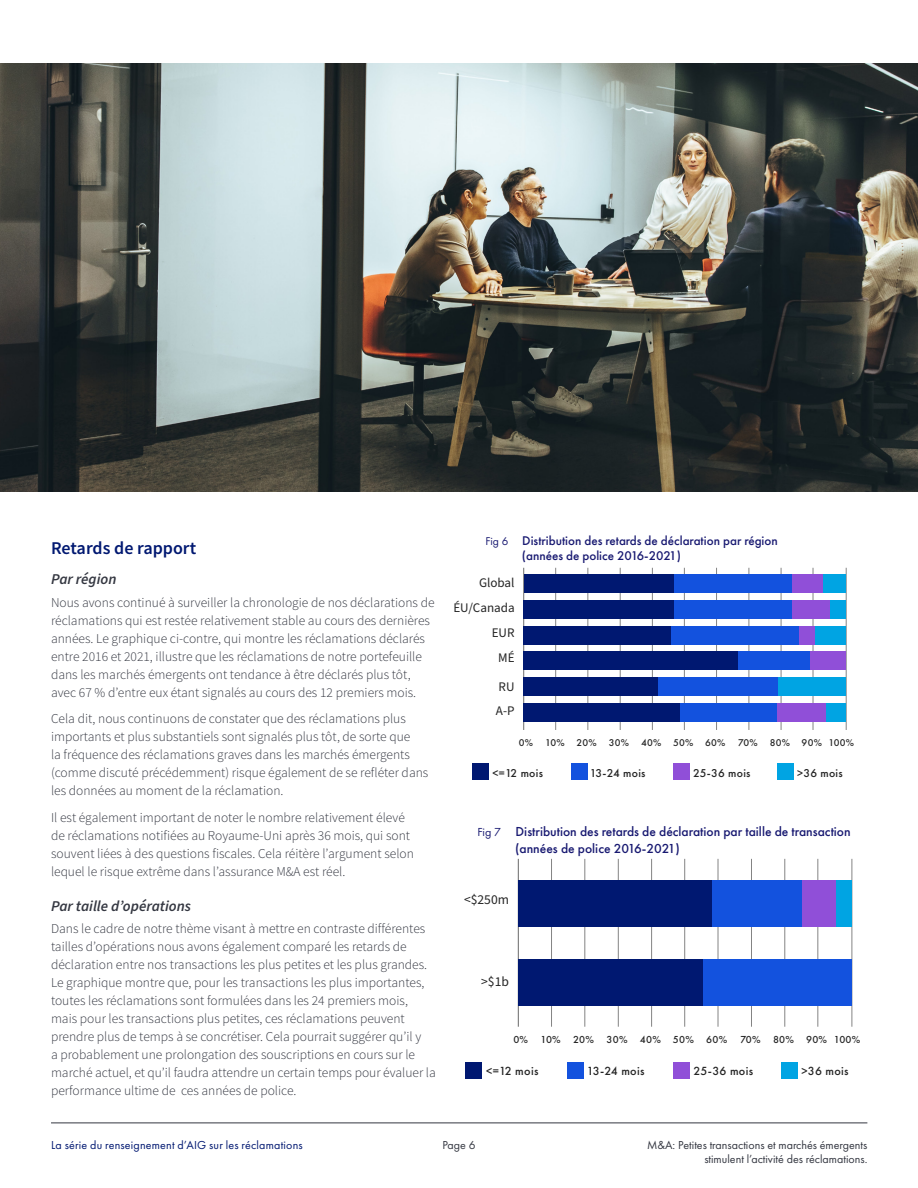
<style>
.page{position:relative;width:918px;height:1188px;background:#fff}
.page>*{position:absolute;margin:0;border:0;box-sizing:border-box;transform-origin:0 0}
.Subhead{font:600 18px "Source Sans Pro";color:#001871}
.subhead1{font:italic 600 15px "Source Sans Pro";color:#343741}
.body{font:300 13.5px/18px "Source Sans Pro";color:#343741}
.t1{font:500 13.5px/16.4px "Futura PT";color:#181971}
.t2{font:13.5px "Source Sans Pro";color:#252525}
.t3{font:500 13.05px/15.8px "Futura PT";color:#181971}
.t4{font:13.05px/24.9px "Source Sans Pro";color:#252525;text-align:right}
.t5{font:500 12.3px "Futura PT";letter-spacing:.025em;color:#252525}
.t6{font:12px/14.4px "Futura PT";color:#343741;text-align:right}
.t7{font:12px "Futura PT";letter-spacing:.015em;color:#001871}
.t8{font:500 11.85px "Futura PT";letter-spacing:.025em;color:#252525}
.t9{font:500 10.5px "Futura PT";letter-spacing:.025em;color:#252525}
.t10{font:500 10.2px "Futura PT";letter-spacing:.025em;color:#252525}
.s1{font-weight:400;font-size:11.7px}
.s2{font-weight:400;font-size:12px}
</style>
<div class="page">
<img style="left:0;top:64px;width:918px;height:428px">
<hr style="left:523px;top:568px;width:1px;height:162px;background:#848484">
<hr style="left:555px;top:568px;width:1px;height:162px;background:#848484">
<hr style="left:588px;top:568px;width:1px;height:162px;background:#848484">
<hr style="left:620px;top:568px;width:1px;height:162px;background:#848484">
<hr style="left:652px;top:568px;width:1px;height:162px;background:#848484">
<hr style="left:684px;top:568px;width:1px;height:162px;background:#848484">
<hr style="left:716px;top:568px;width:1px;height:162px;background:#848484">
<hr style="left:749px;top:568px;width:1px;height:162px;background:#848484">
<hr style="left:781px;top:568px;width:1px;height:162px;background:#848484">
<hr style="left:813px;top:568px;width:1px;height:162px;background:#848484">
<hr style="left:846px;top:568px;width:1px;height:162px;background:#848484">
<div style="left:473px;top:764px;width:16px;height:16px;background:#001871"></div>
<div style="left:571px;top:764px;width:16px;height:16px;background:#1352de"></div>
<div style="left:673px;top:764px;width:16px;height:16px;background:#904fd8"></div>
<div style="left:777px;top:764px;width:16px;height:16px;background:#00a4e3"></div>
<div style="left:524px;top:703px;width:156px;height:19px;background:#001871"></div>
<div style="left:680px;top:703px;width:98px;height:19px;background:#1352de"></div>
<div style="left:778px;top:703px;width:48px;height:19px;background:#904fd8"></div>
<div style="left:826px;top:703px;width:20px;height:19px;background:#00a4e3"></div>
<div style="left:524px;top:677px;width:134px;height:19px;background:#001871"></div>
<div style="left:658px;top:677px;width:121px;height:19px;background:#1352de"></div>
<div style="left:779px;top:677px;width:67px;height:19px;background:#00a4e3"></div>
<div style="left:524px;top:652px;width:214px;height:18px;background:#001871"></div>
<div style="left:738px;top:652px;width:72px;height:18px;background:#1352de"></div>
<div style="left:810px;top:652px;width:36px;height:18px;background:#904fd8"></div>
<div style="left:524px;top:626px;width:147px;height:19px;background:#001871"></div>
<div style="left:671px;top:626px;width:128px;height:19px;background:#1352de"></div>
<div style="left:799px;top:626px;width:16px;height:19px;background:#904fd8"></div>
<div style="left:815px;top:626px;width:31px;height:19px;background:#00a4e3"></div>
<div style="left:524px;top:600px;width:150px;height:19px;background:#001871"></div>
<div style="left:674px;top:600px;width:118px;height:19px;background:#1352de"></div>
<div style="left:792px;top:600px;width:39px;height:19px;background:#904fd8"></div>
<div style="left:831px;top:600px;width:15px;height:19px;background:#00a4e3"></div>
<div style="left:524px;top:574px;width:150px;height:19px;background:#001871"></div>
<div style="left:674px;top:574px;width:118px;height:19px;background:#1352de"></div>
<div style="left:792px;top:574px;width:31px;height:19px;background:#904fd8"></div>
<div style="left:823px;top:574px;width:23px;height:19px;background:#00a4e3"></div>
<hr style="left:518px;top:859px;width:1px;height:168px;background:#848484">
<hr style="left:551px;top:859px;width:1px;height:168px;background:#848484">
<hr style="left:585px;top:859px;width:1px;height:168px;background:#848484">
<hr style="left:618px;top:859px;width:1px;height:168px;background:#848484">
<hr style="left:651px;top:859px;width:1px;height:168px;background:#848484">
<hr style="left:684px;top:859px;width:1px;height:168px;background:#848484">
<hr style="left:718px;top:859px;width:1px;height:168px;background:#848484">
<hr style="left:751px;top:859px;width:1px;height:168px;background:#848484">
<hr style="left:784px;top:859px;width:1px;height:168px;background:#848484">
<hr style="left:818px;top:859px;width:1px;height:168px;background:#848484">
<hr style="left:852px;top:859px;width:1px;height:168px;background:#848484">
<div style="left:518px;top:881px;width:194px;height:46px;background:#001871"></div>
<div style="left:518px;top:959px;width:185px;height:47px;background:#001871"></div>
<div style="left:703px;top:959px;width:149px;height:47px;background:#1352de"></div>
<div style="left:712px;top:881px;width:90px;height:46px;background:#1352de"></div>
<div style="left:802px;top:881px;width:35px;height:46px;background:#904fd8"></div>
<div style="left:837px;top:881px;width:15px;height:46px;background:#00a4e3"></div>
<div style="left:466px;top:1062px;width:16px;height:16px;background:#001871"></div>
<div style="left:568px;top:1062px;width:16px;height:16px;background:#1352de"></div>
<div style="left:673px;top:1062px;width:17px;height:16px;background:#904fd8"></div>
<div style="left:781px;top:1062px;width:16px;height:16px;background:#00a4e3"></div>
<hr style="left:51px;top:1123px;width:816px;height:1px;background:#343741">
<h1 class="Subhead" style="left:51px;top:536px;width:147px">Retards de rapport</h1>
<h2 class="subhead1" style="left:51px;top:569px;width:67px">Par région</h2>
<p class="body" style="left:51px;top:593px;width:385px">Nous avons continué à surveiller la chronologie de nos déclarations de réclamations qui est restée relativement stable au cours des dernières années. Le graphique ci-contre, qui montre les réclamations déclarés entre 2016 et 2021, illustre que les réclamations de notre portefeuille dans les marchés émergents ont tendance à être déclarés plus tôt, avec 67 % d’entre eux étant signalés au cours des 12 premiers mois.</p>
<p class="body" style="left:51px;top:710px;width:379px">Cela dit, nous continuons de constater que des réclamations plus importants et plus substantiels sont signalés plus tôt, de sorte que<br>la fréquence des réclamations graves dans les marchés émergents (comme discuté précédemment) risque également de se refléter dans les données au moment de la réclamation.</p>
<p class="body" style="left:51px;top:808px;width:364px">Il est également important de noter le nombre relativement élevé de réclamations notifiées au Royaume-Uni après 36 mois, qui sont souvent liées à des questions fiscales. Cela réitère l’argument selon lequel le risque extrême dans l’assurance M&amp;A est réel.</p>
<h2 class="subhead1" style="left:51px;top:896px;width:142px">Par taille d’opérations</h2>
<p class="body" style="left:51px;top:919px;width:386px">Dans le cadre de notre thème visant à mettre en contraste différentes tailles d’opérations nous avons également comparé les retards de déclaration entre nos transactions les plus petites et les plus grandes.<br>Le graphique montre que, pour les transactions les plus importantes, toutes les réclamations sont formulées dans les 24 premiers mois, mais pour les transactions plus petites, ces réclamations peuvent prendre plus de temps à se concrétiser. Cela pourrait suggérer qu’il y<br>a probablement une prolongation des souscriptions en cours sur le marché actuel, et qu’il faudra attendre un certain temps pour évaluer la performance ultime de ces années de police.</p>
<p class="t3" style="left:522px;top:532px;width:258px;text-indent:-36px"><span class="s1">Fig 6</span> Distribution des retards de déclaration par région (années de police 2016-2021)</p>
<p class="t4" style="left:453px;top:571px;width:63px">Global<br>ÉU/Canada<br>EUR<br>MÉ</p>
<p class="t4" style="left:496px;top:675px;width:20px;text-align:left">RU<br>A-P</p>
<p class="t10" style="left:519px;top:737px;width:337px">0% 10% 20% 30% 40% 50% 60% 70% 80% 90% 100%</p>
<p class="t8" style="left:493px;top:766px;width:52px">&lt;=12 mois</p>
<p class="t8" style="left:590px;top:766px;width:57px">13-24 mois</p>
<p class="t8" style="left:693px;top:766px;width:59px">25-36 mois</p>
<p class="t8" style="left:797px;top:766px;width:47px">&gt;36 mois</p>
<p class="t1" style="left:515px;top:824px;width:337px;text-indent:-38px"><span class="s2">Fig 7</span> Distribution des retards de déclaration par taille de transaction (années de police 2016-2021)</p>
<p class="t2" style="left:464px;top:890px;width:46px">&lt;$250m</p>
<p class="t2" style="left:481px;top:972px;width:29px">&gt;$1b</p>
<p class="t9" style="left:513px;top:1034px;width:349px">0% 10% 20% 30% 40% 50% 60% 70% 80% 90% 100%</p>
<p class="t5" style="left:486px;top:1064px;width:54px">&lt;=12 mois</p>
<p class="t5" style="left:587px;top:1064px;width:59px">13-24 mois</p>
<p class="t5" style="left:694px;top:1064px;width:61px">25-36 mois</p>
<p class="t5" style="left:801px;top:1064px;width:49px">&gt;36 mois</p>
<p class="t7" style="left:51px;top:1138px;width:253px">La série du renseignement d’AIG sur les réclamations</p>
<p class="t6" style="left:442px;top:1137px;width:35px">Page 6</p>
<p class="t6" style="left:647px;top:1137px;width:222px">M&amp;A: Petites transactions et marchés émergents stimulent l’activité des réclamations.</p>
</div>
